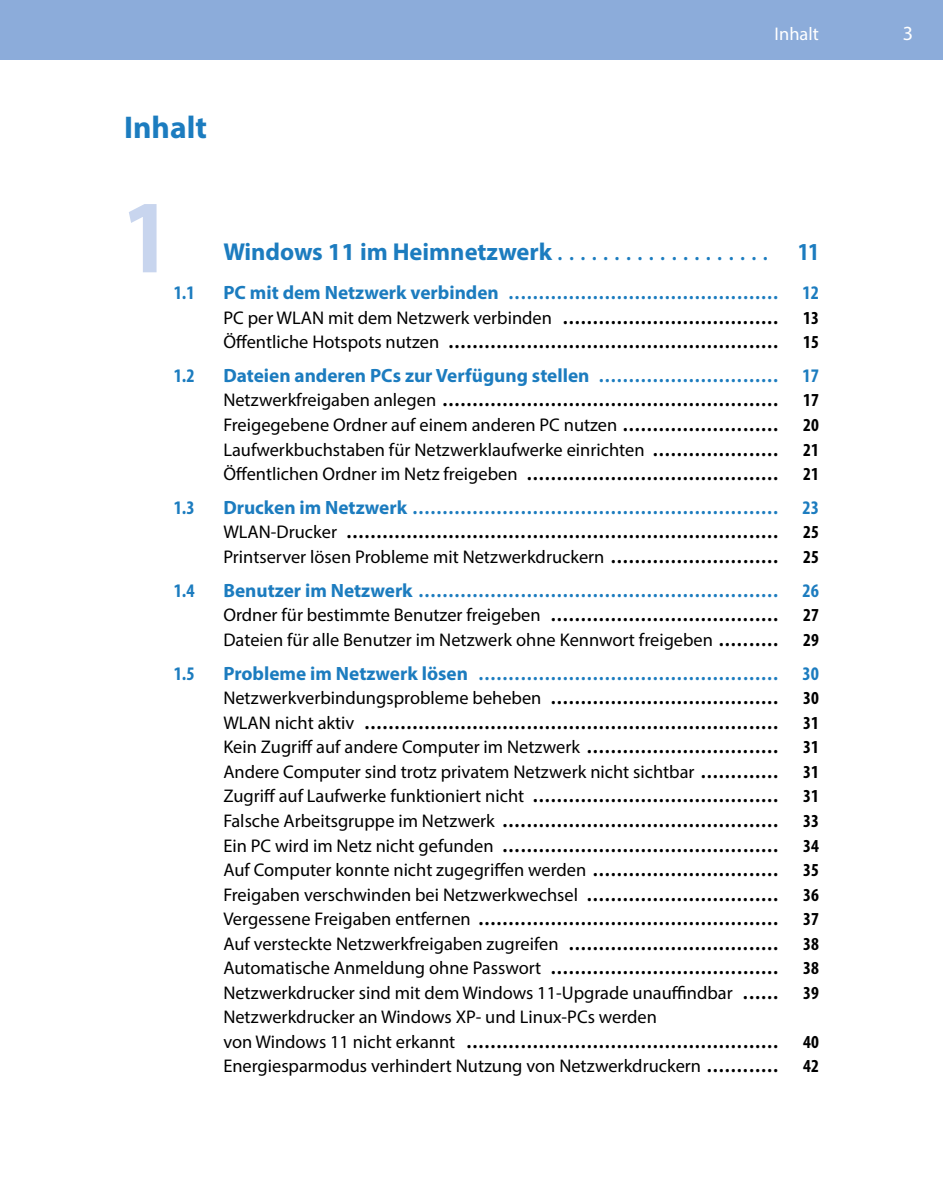
<style>
.page{position:relative;width:943px;height:1191px;background:#fff}
.page>*{position:absolute;margin:0;border:0;box-sizing:border-box;transform-origin:0 0}
.t1{font:700 condensed 105px "Myriad Pro";color:#c8d5ee}
.Inhalt_Ueberschrift{font:700 31.5px "Myriad Pro";color:#1c7cbf}
.t2{font:700 24.5px "Myriad Pro";color:#1c7cbf}
.t3{font:600 21px "Myriad Pro";color:#000}
.t4{font:600 21px "Myriad Pro";color:#1c7cbf}
.t5{font:20.12px "Myriad Pro";color:#fff}
.t6{font:700 19.25px "Myriad Pro";color:#1c7cbf}
.t7{font:700 condensed 19.25px "Myriad Pro";color:#1c7cbf}
.t8{font:18.38px "Myriad Pro";color:#000}
.t9{font:700 condensed 18.38px "Myriad Pro";color:#000}
.t10{font:18.38px "Myriad Pro";color:#fff}
.s1{font-weight:600;font-size:21px}
.s2{font-stretch:condensed}
.s3{font-weight:700;font-size:19.25px}
.s4{font-weight:400;font-size:18.38px}
</style>
<div class="page">
<div style="left:0;top:0;width:943px;height:60px;background:#8cacda"></div>
<p class="t10" style="left:774px;top:22px;width:46px">Inhalt</p>
<p class="t5" style="left:902px;top:21px;width:12px">3</p>
<p class="Inhalt_Ueberschrift" style="left:124px;top:107px;width:84px">Inhalt</p>
<p class="t1" style="left:124px;top:172px;width:46px">1</p>
<p class="t2" style="left:223px;top:236px;width:597px">Windows 11 im Heimnetzwerk <span class="s1">. . . . . . . . . . . . . . . . . . .</span> <span class="s2">11</span></p>
<p class="t7" style="left:174px;top:280px;width:22px">1.1</p>
<p class="t4" style="left:223px;top:278px;width:288px"><span class="s3">PC mit dem Netzwerk verbinden</span> ..............................................</p>
<p class="t7" style="left:802px;top:280px;width:18px">12</p>
<p class="t3" style="left:223px;top:303px;width:341px"><span class="s4">PC per WLAN mit dem Netzwerk verbinden</span> .....................................</p>
<p class="t9" style="left:803px;top:306px;width:17px">13</p>
<p class="t3" style="left:223px;top:327px;width:229px"><span class="s4">Öffentliche Hotspots nutzen</span> ........................................................</p>
<p class="t9" style="left:803px;top:330px;width:17px">15</p>
<p class="t7" style="left:174px;top:363px;width:22px">1.2</p>
<p class="t6" style="left:223px;top:363px;width:379px">Dateien anderen PCs zur Verfügung stellen <span class="s1">...............................</span></p>
<p class="t7" style="left:802px;top:363px;width:18px">17</p>
<p class="t3" style="left:223px;top:386px;width:226px"><span class="s4">Netzwerkfreigaben anlegen</span> .........................................................</p>
<p class="t9" style="left:803px;top:389px;width:17px">17</p>
<p class="t8" style="left:223px;top:413px;width:406px">Freigegebene Ordner auf einem anderen PC nutzen <span class="s1">...........................</span></p>
<p class="t9" style="left:803px;top:413px;width:17px">20</p>
<p class="t8" style="left:223px;top:438px;width:434px">Laufwerkbuchstaben für Netzwerklaufwerke einrichten <span class="s1">......................</span></p>
<p class="t9" style="left:803px;top:438px;width:17px">21</p>
<p class="t3" style="left:223px;top:459px;width:307px"><span class="s4">Öffentlichen Ordner im Netz freigeben</span> ...........................................</p>
<p class="t9" style="left:803px;top:462px;width:17px">21</p>
<p class="t7" style="left:174px;top:495px;width:22px">1.3</p>
<p class="t4" style="left:223px;top:493px;width:197px"><span class="s3">Drucken im Netzwerk</span> .............................................................</p>
<p class="t7" style="left:802px;top:495px;width:18px">23</p>
<p class="t3" style="left:223px;top:518px;width:126px"><span class="s4">WLAN-Drucker</span> .........................................................................</p>
<p class="t9" style="left:803px;top:521px;width:17px">25</p>
<p class="t8" style="left:223px;top:545px;width:394px">Printserver lösen Probleme mit Netzwerkdruckern <span class="s1">.............................</span></p>
<p class="t9" style="left:803px;top:545px;width:17px">25</p>
<p class="t7" style="left:174px;top:578px;width:22px">1.4</p>
<p class="t4" style="left:223px;top:576px;width:202px"><span class="s3">Benutzer im Netzwerk</span> .............................................................</p>
<p class="t7" style="left:802px;top:578px;width:18px">26</p>
<p class="t3" style="left:223px;top:601px;width:330px"><span class="s4">Ordner für bestimmte Benutzer freigeben</span> .......................................</p>
<p class="t9" style="left:803px;top:604px;width:17px">27</p>
<p class="t8" style="left:223px;top:628px;width:502px">Dateien für alle Benutzer im Netzwerk ohne Kennwort freigeben <span class="s1">...........</span></p>
<p class="t9" style="left:803px;top:628px;width:17px">29</p>
<p class="t7" style="left:174px;top:661px;width:22px">1.5</p>
<p class="t4" style="left:223px;top:659px;width:257px"><span class="s3">Probleme im Netzwerk lösen</span> ...................................................</p>
<p class="t7" style="left:802px;top:661px;width:18px">30</p>
<p class="t3" style="left:223px;top:684px;width:331px"><span class="s4">Netzwerkverbindungsprobleme beheben</span> .......................................</p>
<p class="t9" style="left:803px;top:687px;width:17px">30</p>
<p class="t3" style="left:223px;top:708px;width:144px"><span class="s4">WLAN nicht aktiv</span> ......................................................................</p>
<p class="t9" style="left:803px;top:711px;width:17px">31</p>
<p class="t8" style="left:223px;top:736px;width:369px">Kein Zugriff auf andere Computer im Netzwerk <span class="s1">.................................</span></p>
<p class="t9" style="left:803px;top:736px;width:17px">31</p>
<p class="t8" style="left:223px;top:760px;width:483px">Andere Computer sind trotz privatem Netzwerk nicht sichtbar <span class="s1">..............</span></p>
<p class="t9" style="left:803px;top:760px;width:17px">31</p>
<p class="t3" style="left:223px;top:782px;width:314px"><span class="s4">Zugriff auf Laufwerke funktioniert nicht</span> ..........................................</p>
<p class="t9" style="left:803px;top:785px;width:17px">31</p>
<p class="t3" style="left:223px;top:806px;width:284px"><span class="s4">Falsche Arbeitsgruppe im Netzwerk</span> ...............................................</p>
<p class="t9" style="left:803px;top:809px;width:17px">33</p>
<p class="t3" style="left:223px;top:831px;width:283px"><span class="s4">Ein PC wird im Netz nicht gefunden</span> ...............................................</p>
<p class="t9" style="left:803px;top:834px;width:17px">34</p>
<p class="t8" style="left:223px;top:858px;width:375px">Auf Computer konnte nicht zugegriffen werden <span class="s1">................................</span></p>
<p class="t9" style="left:803px;top:858px;width:17px">35</p>
<p class="t8" style="left:223px;top:883px;width:367px">Freigaben verschwinden bei Netzwerkwechsel <span class="s1">.................................</span></p>
<p class="t9" style="left:803px;top:883px;width:17px">36</p>
<p class="t3" style="left:223px;top:904px;width:260px"><span class="s4">Vergessene Freigaben entfernen</span> ...................................................</p>
<p class="t9" style="left:803px;top:907px;width:17px">37</p>
<p class="t8" style="left:223px;top:932px;width:348px">Auf versteckte Netzwerkfreigaben zugreifen <span class="s1">....................................</span></p>
<p class="t9" style="left:803px;top:932px;width:17px">38</p>
<p class="t3" style="left:223px;top:953px;width:331px"><span class="s4">Automatische Anmeldung ohne Passwort</span> .......................................</p>
<p class="t9" style="left:803px;top:956px;width:17px">38</p>
<p class="t8" style="left:223px;top:981px;width:522px">Netzwerkdrucker sind mit dem Windows 11-Upgrade unauffindbar <span class="s1">.......</span></p>
<p class="t9" style="left:803px;top:981px;width:17px">39</p>
<p class="t8" style="left:223px;top:1005px;width:435px">Netzwerkdrucker an Windows XP- und Linux-PCs werden</p>
<p class="t3" style="left:223px;top:1027px;width:245px"><span class="s4">von Windows 11 nicht erkannt</span> .....................................................</p>
<p class="t9" style="left:803px;top:1030px;width:17px">40</p>
<p class="t8" style="left:223px;top:1054px;width:490px">Energiesparmodus verhindert Nutzung von Netzwerkdruckern <span class="s1">.............</span></p>
<p class="t9" style="left:803px;top:1054px;width:17px">42</p>
</div>
